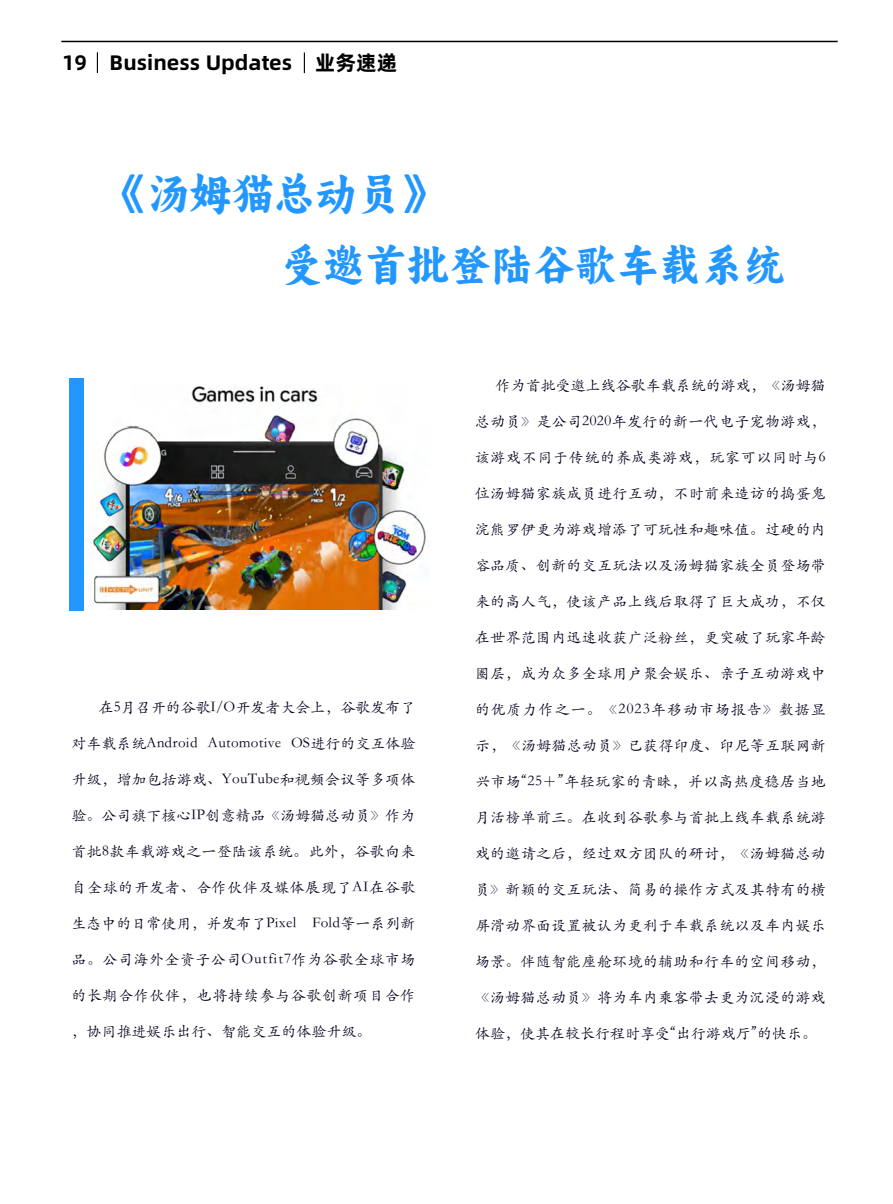
<style>
.page{position:relative;width:893px;height:1204px;background:#fff}
.page>*{position:absolute;margin:0;border:0;box-sizing:border-box;transform-origin:0 0}
.t1{font:42px/70.5px "Alimama Dong Fang Da Kai";color:#2197ff}
.t2{font:21px "Alibaba Pu Hui Ti B";color:#000}
.t3{font:15px "ST Kaiti SC";letter-spacing:.02em;color:#04011b}
.t4{font:15px "ST Kaiti SC";color:#04011b}
.t5{font:15px "ST Kaiti SC";letter-spacing:.04em;color:#04011b}
.t6{font:15px "ST Kaiti SC";letter-spacing:.065em;color:#04011b}
.t7{font:15px "ST Kaiti SC";letter-spacing:.045em;color:#04011b}
</style>
<div class="page">
<svg style="left:97px;top:52px;width:1px;height:21px"></svg>
<hr style="left:61px;top:41px;width:777px;height:1px;background:#000">
<svg style="left:304px;top:52px;width:1px;height:21px"></svg>
<img style="left:92px;top:386px;width:334px;height:223px">
<div style="left:70px;top:378px;width:14px;height:232px;background:#2197ff"></div>
<h2 class="t2" style="left:62px;top:46px;width:337px">19 Business Updates 业务速递</h2>
<h1 class="t1" style="left:281px;top:159px;width:505px;text-indent:-165px">《汤姆猫总动员》<br>受邀首批登陆谷歌车载系统</h1>
<p class="t4" style="left:99px;top:697px;width:318px">在5月召开的谷歌I/O开发者大会上，谷歌发布了</p>
<p class="t4" style="left:71px;top:733px;width:345px">对车载系统Android Automotive OS进行的交互体验</p>
<p class="t3" style="left:71px;top:769px;width:345px">升级，增加包括游戏、YouTube和视频会议等多项体</p>
<p class="t4" style="left:71px;top:805px;width:345px">验。公司旗下核心IP创意精品《汤姆猫总动员》作为</p>
<p class="t3" style="left:71px;top:841px;width:345px">首批8款车载游戏之一登陆该系统。此外，谷歌向来</p>
<p class="t5" style="left:71px;top:877px;width:345px">自全球的开发者、合作伙伴及媒体展现了AI在谷歌</p>
<p class="t4" style="left:71px;top:913px;width:345px">生态中的日常使用，并发布了Pixel Fold等一系列新</p>
<p class="t3" style="left:71px;top:949px;width:345px">品。公司海外全资子公司Outfit7作为谷歌全球市场</p>
<p class="t7" style="left:71px;top:985px;width:345px">的长期合作伙伴，也将持续参与谷歌创新项目合作</p>
<p class="t4" style="left:71px;top:1021px;width:302px">，协同推进娱乐出行、智能交互的体验升级。</p>
<p class="t4" style="left:496px;top:375px;width:331px">作为首批受邀上线谷歌车载系统的游戏，《汤姆猫</p>
<p class="t3" style="left:475px;top:411px;width:353px">总动员》是公司2020年发行的新一代电子宠物游戏，</p>
<p class="t5" style="left:475px;top:447px;width:352px">该游戏不同于传统的养成类游戏，玩家可以同时与6</p>
<p class="t3" style="left:475px;top:483px;width:352px">位汤姆猫家族成员进行互动，不时前来造访的捣蛋鬼</p>
<p class="t3" style="left:475px;top:519px;width:352px">浣熊罗伊更为游戏增添了可玩性和趣味值。过硬的内</p>
<p class="t3" style="left:475px;top:555px;width:352px">容品质、创新的交互玩法以及汤姆猫家族全员登场带</p>
<p class="t3" style="left:475px;top:591px;width:352px">来的高人气，使该产品上线后取得了巨大成功，不仅</p>
<p class="t3" style="left:475px;top:627px;width:352px">在世界范围内迅速收获广泛粉丝，更突破了玩家年龄</p>
<p class="t3" style="left:475px;top:663px;width:352px">圈层，成为众多全球用户聚会娱乐、亲子互动游戏中</p>
<p class="t6" style="left:475px;top:699px;width:352px">的优质力作之一。《2023年移动市场报告》数据显</p>
<p class="t3" style="left:475px;top:735px;width:352px">示，《汤姆猫总动员》已获得印度、印尼等互联网新</p>
<p class="t3" style="left:475px;top:771px;width:352px">兴市场“25＋”年轻玩家的青睐，并以高热度稳居当地</p>
<p class="t3" style="left:475px;top:807px;width:352px">月活榜单前三。在收到谷歌参与首批上线车载系统游</p>
<p class="t3" style="left:475px;top:843px;width:352px">戏的邀请之后，经过双方团队的研讨，《汤姆猫总动</p>
<p class="t3" style="left:475px;top:879px;width:352px">员》新颖的交互玩法、简易的操作方式及其特有的横</p>
<p class="t3" style="left:475px;top:915px;width:352px">屏滑动界面设置被认为更利于车载系统以及车内娱乐</p>
<p class="t3" style="left:475px;top:951px;width:352px">场景。伴随智能座舱环境的辅助和行车的空间移动，</p>
<p class="t3" style="left:475px;top:987px;width:352px">《汤姆猫总动员》将为车内乘客带去更为沉浸的游戏</p>
<p class="t4" style="left:475px;top:1023px;width:344px">体验，使其在较长行程时享受“出行游戏厅”的快乐。</p>
</div>
